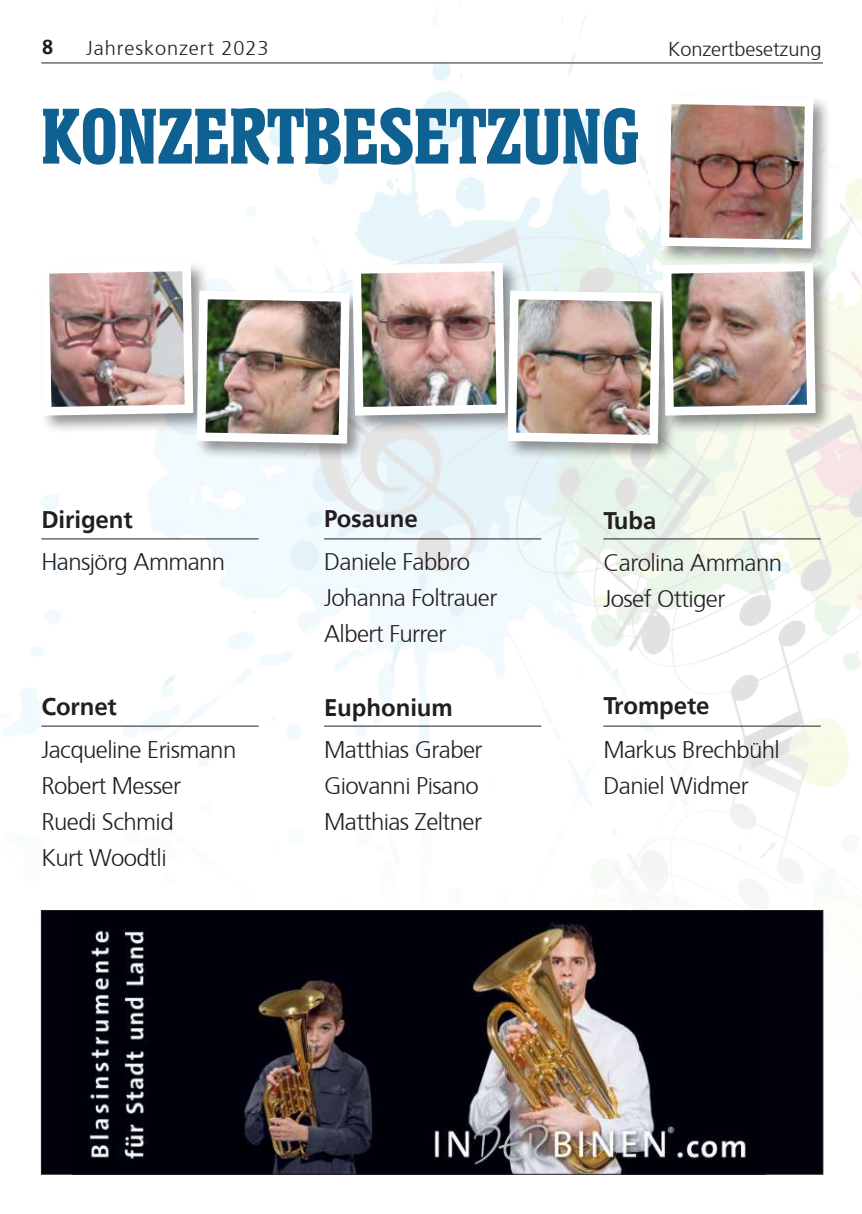
<style>
.page{position:relative;width:862px;height:1214px;background:#fff}
.page>*{position:absolute;margin:0;border:0;box-sizing:border-box;transform-origin:0 0}
.t1{font:700 76px "Helium";color:#0e6191}
.t2{font:300 24px/36px "Frutiger";letter-spacing:-.025em;color:#231f20}
.t3{font:700 24px "Frutiger";letter-spacing:-.005em;color:#231f20}
.t4{font:300 20px "Frutiger";letter-spacing:.045em;color:#231f20}
.t5{font:300 20px "Frutiger";letter-spacing:-.005em;color:#231f20}
.t6{font:700 20px "Frutiger";color:#231f20}
</style>
<div class="page">
<img style="left:0;top:15px;width:862px;height:1118px">
<hr style="left:41px;top:538px;width:218px;height:1px;background:#231f20">
<hr style="left:603px;top:538px;width:217px;height:1px;background:#231f20">
<hr style="left:603px;top:725px;width:217px;height:1px;background:#231f20">
<hr style="left:324px;top:538px;width:217px;height:1px;background:#231f20">
<hr style="left:41px;top:725px;width:218px;height:1px;background:#231f20">
<hr style="left:324px;top:725px;width:217px;height:1px;background:#231f20">
<div style="left:41px;top:910px;width:782px;height:264px;background:#01010d"></div>
<img style="left:89px;top:922px;width:657px;height:250px">
<div style="left:41px;top:910px;width:782px;height:264px;border:1px solid #231f20"></div>
<img style="left:36px;top:91px;width:800px;height:372px">
<p class="t6" style="left:42px;top:36px;width:13px">8</p>
<p class="t4" style="left:86px;top:34px;width:184px">Jahreskonzert 2023</p>
<p class="t5" style="left:668px;top:36px;width:155px">Konzertbesetzung</p>
<h1 class="t1" style="left:41px;top:95px;width:600px">KONZERTBESETZUNG</h1>
<p class="t3" style="left:41px;top:506px;width:93px">Dirigent</p>
<p class="t2" style="left:41px;top:542px;width:185px">Hansjörg Ammann</p>
<p class="t3" style="left:41px;top:692px;width:77px">Cornet</p>
<p class="t2" style="left:41px;top:730px;width:196px">Jacqueline Erismann<br>Robert Messer<br>Ruedi Schmid<br>Kurt Woodtli</p>
<p class="t3" style="left:324px;top:505px;width:95px">Posaune</p>
<p class="t2" style="left:324px;top:542px;width:175px">Daniele Fabbro<br>Johanna Foltrauer<br>Albert Furrer</p>
<p class="t3" style="left:324px;top:693px;width:130px">Euphonium</p>
<p class="t2" style="left:324px;top:730px;width:160px">Matthias Graber<br>Giovanni Pisano<br>Matthias Zeltner</p>
<p class="t3" style="left:603px;top:506px;width:54px">Tuba</p>
<p class="t2" style="left:603px;top:543px;width:180px">Carolina Ammann<br>Josef Ottiger</p>
<p class="t3" style="left:603px;top:692px;width:108px">Trompete</p>
<p class="t2" style="left:603px;top:730px;width:178px">Markus Brechbühl<br>Daniel Widmer</p>
</div>
